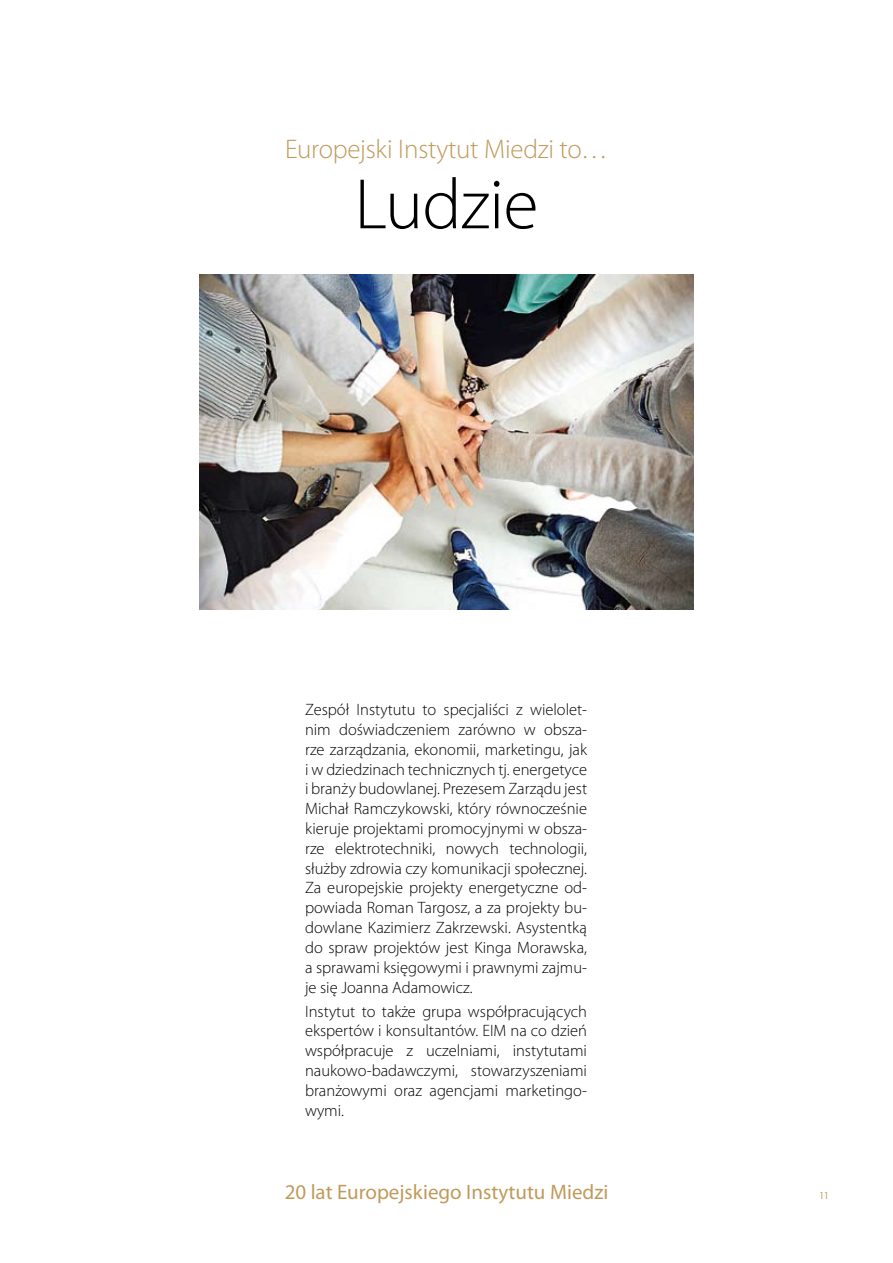
<style>
.page{position:relative;width:893px;height:1263px;background:#fff}
.page>*{position:absolute;margin:0;border:0;box-sizing:border-box;transform-origin:0 0}
.t1{font:300 72px "Myriad Pro";letter-spacing:-.01em;color:#000}
.t2{font:300 27px "Myriad Pro";letter-spacing:-.01em;color:#c09a5b}
.t3{font:21px "Myriad Pro";color:#c09a5b}
.t4{font:300 16.5px/19.8px "Myriad Pro";color:#000;text-align:justify}
.t5{font:10.5px "Futura TOT Boo";color:#c09a5b}
</style>
<div class="page">
<img style="left:199px;top:275px;width:494px;height:335px">
<h2 class="t2" style="left:285px;top:132px;width:324px">Europejski Instytut Miedzi to…</h2>
<h1 class="t1" style="left:355px;top:161px;width:185px">Ludzie</h1>
<p class="t4" style="left:305px;top:700px;width:284px">Zespół Instytutu to specjaliści z wielolet&shy;nim doświadczeniem zarówno w obsza&shy;rze zarządzania, ekonomii, marketingu, jak i w dziedzinach technicznych tj. energetyce i branży budowlanej. Prezesem Zarządu jest Michał Ramczykowski, który równocześnie kieruje projektami promocyjnymi w obsza&shy;rze elektrotechniki, nowych technologii, służby zdrowia czy komunikacji społecznej.<br>Za europejskie projekty energetyczne od&shy;powiada Roman Targosz, a za projekty bu&shy;dowlane Kazimierz Zakrzewski. Asystentką do spraw projektów jest Kinga Morawska, a sprawami księgowymi i prawnymi zajmu&shy;je się Joanna Adamowicz.</p>
<p class="t4" style="left:305px;top:1001px;width:284px">Instytut to także grupa współpracujących ekspertów i konsultantów. EIM na co dzień współpracuje z uczelniami, instytutami naukowo-badawczymi, stowarzyszeniami branżowymi oraz agencjami marketingo&shy;wymi.</p>
<p class="t3" style="left:285px;top:1179px;width:325px">20 lat Europejskiego I nstytutu Miedzi</p>
<p class="t5" style="left:819px;top:1189px;width:12px">11</p>
</div>
